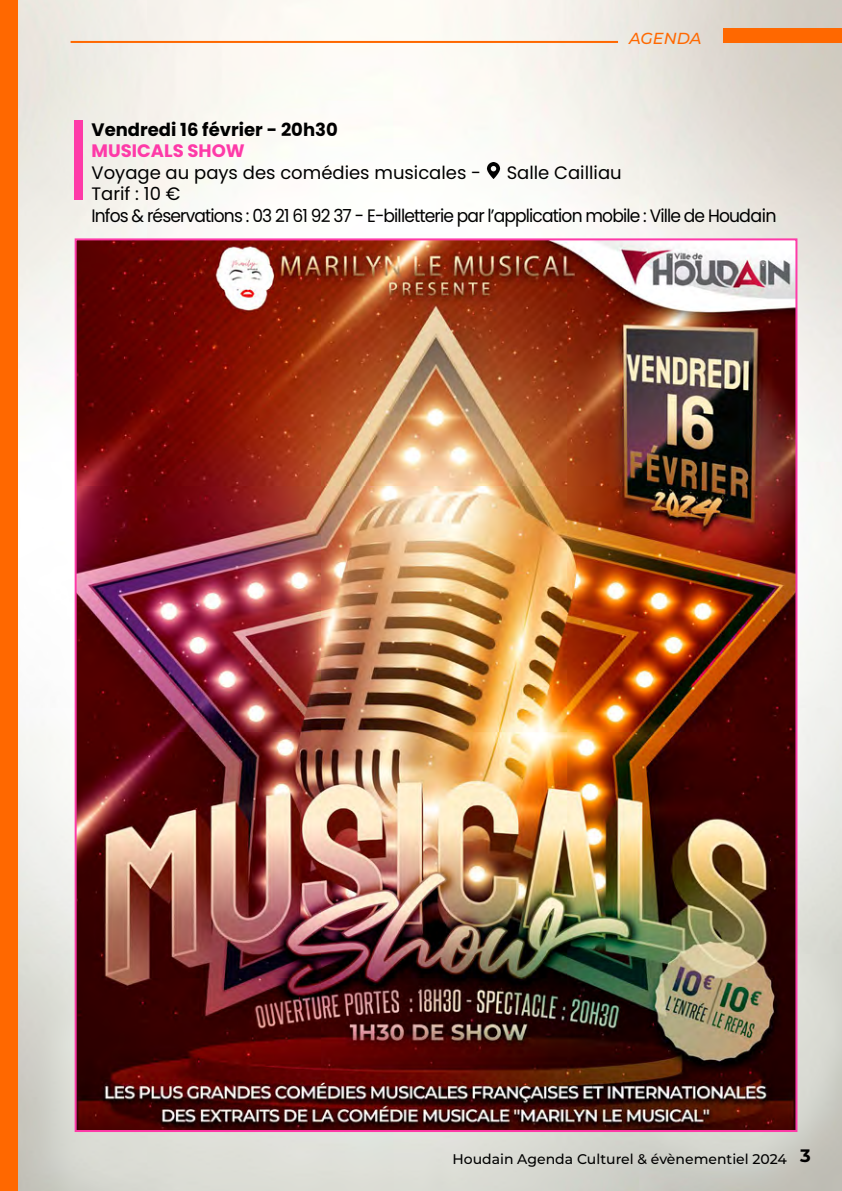
<style>
.page{position:relative;width:842px;height:1191px;background:#fff}
.page>*{position:absolute;margin:0;border:0;box-sizing:border-box;transform-origin:0 0}
.t1{font:18px/21.6px "Poppins";letter-spacing:-.05em;color:#000}
.t2{font:18px "Poppins";color:#000}
.t3{font:700 18px "Poppins";color:#000}
.t4{font:700 18px "Poppins";color:#fe3aa8}
.t5{font:italic 500 16px "Montserrat";color:#ff6800}
.t6{font:500 14px "Montserrat";color:#000}
.s1{font-weight:700;font-size:18px}
</style>
<div class="page">
<img style="left:17px;top:0;width:825px;height:1191px">
<div style="left:0;top:0;width:17px;height:1191px;background:#ff6800"></div>
<div style="left:723px;top:28px;width:119px;height:15px;background:#ff6800"></div>
<hr style="left:71px;top:41px;width:547px;height:2px;background:#ff6800">
<img style="left:486px;top:163px;width:16px;height:16px">
<img style="left:78px;top:241px;width:716px;height:888px">
<div style="left:74px;top:120px;width:8px;height:79px;background:#fe3aa8"></div>
<p class="t5" style="left:629px;top:27px;width:74px">AGENDA</p>
<p class="t3" style="left:92px;top:119px;width:248px">Vendredi 16 février - 20h30</p>
<p class="t4" style="left:92px;top:140px;width:155px">MUSICALS SHOW</p>
<p class="t2" style="left:92px;top:162px;width:391px">Voyage au pays des comédies musicales -</p>
<p class="t2" style="left:507px;top:162px;width:117px">Salle Cailliau</p>
<p class="t1" style="left:92px;top:183px;width:687px">Tarif : 10 €<br>Infos &amp; réservations : 03 21 61 92 37 - E-billetterie par l’application mobile : Ville de Houdain</p>
<p class="t6" style="left:452px;top:1149px;width:360px">Houdain Agenda Culturel &amp; évènementiel 2024 <span class="s1">3</span></p>
</div>
